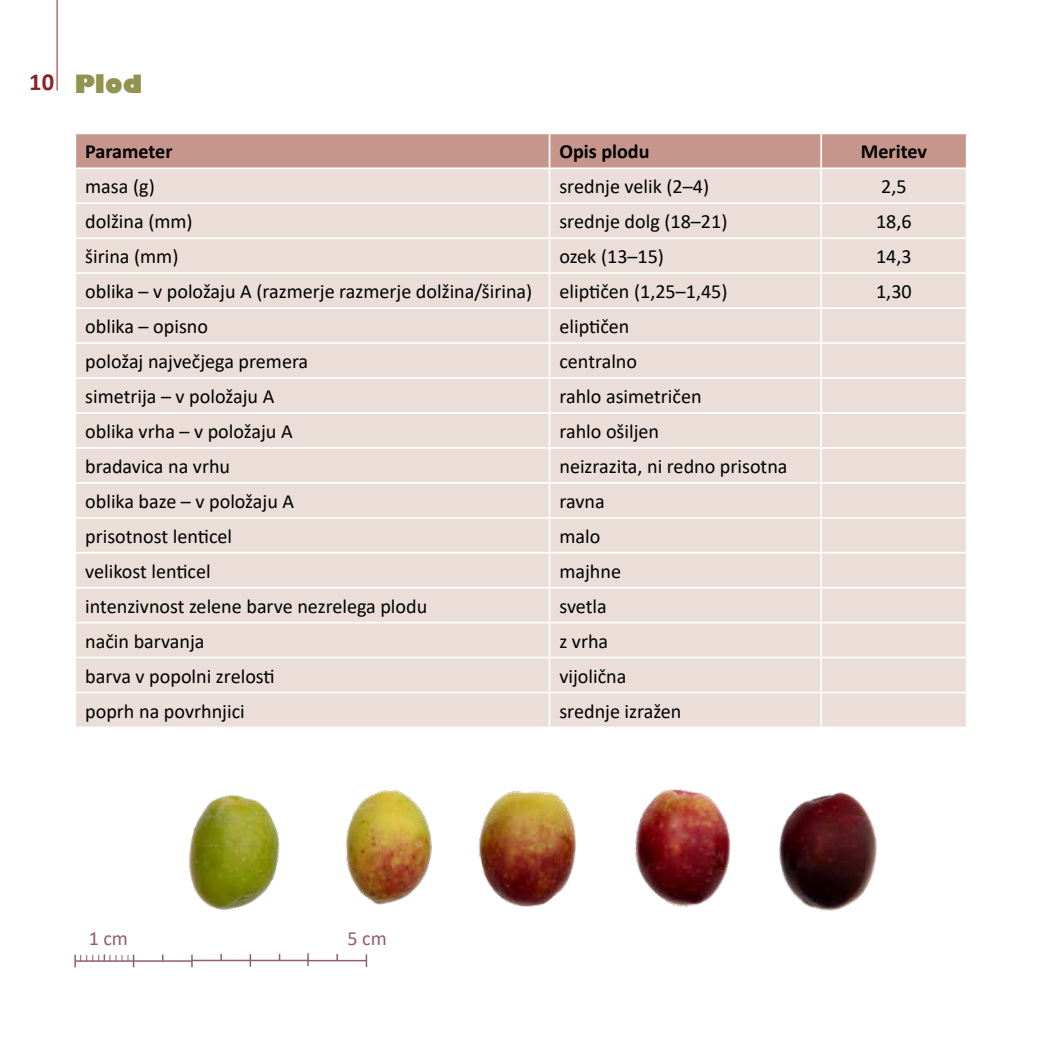
<style>
.page{position:relative;width:1042px;height:1042px;background:#fff}
.page>*{position:absolute;margin:0;border:0;box-sizing:border-box;transform-origin:0 0}
.t1{font:800 24.5px "Gill Sans";color:#929350}
.t2{font:20.12px "Calibri";color:#000}
.t3{font:700 20.12px "Calibri";color:#000}
.t4{font:20.12px "Calibri";color:#925c6b}
.s1{font-family:"Calibri";font-weight:700;color:#8b2229}
</style>
<div class="page">
<hr style="left:57px;top:0;width:1px;height:91px;background:#8b222a">
<div style="left:76px;top:134px;width:890px;height:33px;background:#c6958b"></div>
<div style="left:76px;top:169px;width:890px;height:557px;background:#ebddd8"></div>
<hr style="left:549px;top:134px;width:1px;height:33px;background:#fff">
<hr style="left:820px;top:134px;width:2px;height:33px;background:#fff">
<hr style="left:549px;top:169px;width:1px;height:33px;background:#fff">
<hr style="left:820px;top:169px;width:2px;height:33px;background:#fff">
<hr style="left:74px;top:202px;width:475px;height:2px;background:#fff">
<hr style="left:549px;top:202px;width:272px;height:2px;background:#fff">
<hr style="left:549px;top:204px;width:1px;height:33px;background:#fff">
<hr style="left:821px;top:202px;width:146px;height:2px;background:#fff">
<hr style="left:820px;top:204px;width:2px;height:33px;background:#fff">
<hr style="left:74px;top:237px;width:475px;height:2px;background:#fff">
<hr style="left:549px;top:237px;width:272px;height:2px;background:#fff">
<hr style="left:549px;top:239px;width:1px;height:33px;background:#fff">
<hr style="left:821px;top:237px;width:146px;height:2px;background:#fff">
<hr style="left:820px;top:239px;width:2px;height:33px;background:#fff">
<hr style="left:74px;top:272px;width:475px;height:2px;background:#fff">
<hr style="left:549px;top:272px;width:272px;height:2px;background:#fff">
<hr style="left:549px;top:274px;width:1px;height:33px;background:#fff">
<hr style="left:821px;top:272px;width:146px;height:2px;background:#fff">
<hr style="left:820px;top:274px;width:2px;height:33px;background:#fff">
<hr style="left:74px;top:307px;width:475px;height:2px;background:#fff">
<hr style="left:549px;top:307px;width:272px;height:2px;background:#fff">
<hr style="left:549px;top:309px;width:1px;height:33px;background:#fff">
<hr style="left:821px;top:307px;width:146px;height:2px;background:#fff">
<hr style="left:820px;top:309px;width:2px;height:33px;background:#fff">
<hr style="left:74px;top:342px;width:475px;height:2px;background:#fff">
<hr style="left:549px;top:342px;width:272px;height:2px;background:#fff">
<hr style="left:549px;top:344px;width:1px;height:33px;background:#fff">
<hr style="left:821px;top:342px;width:146px;height:2px;background:#fff">
<hr style="left:820px;top:344px;width:2px;height:33px;background:#fff">
<hr style="left:74px;top:377px;width:475px;height:2px;background:#fff">
<hr style="left:549px;top:377px;width:272px;height:2px;background:#fff">
<hr style="left:549px;top:379px;width:1px;height:33px;background:#fff">
<hr style="left:821px;top:377px;width:146px;height:2px;background:#fff">
<hr style="left:820px;top:379px;width:2px;height:33px;background:#fff">
<hr style="left:74px;top:412px;width:475px;height:2px;background:#fff">
<hr style="left:549px;top:412px;width:272px;height:2px;background:#fff">
<hr style="left:549px;top:414px;width:1px;height:33px;background:#fff">
<hr style="left:821px;top:412px;width:146px;height:2px;background:#fff">
<hr style="left:820px;top:414px;width:2px;height:33px;background:#fff">
<hr style="left:74px;top:447px;width:475px;height:2px;background:#fff">
<hr style="left:549px;top:447px;width:272px;height:2px;background:#fff">
<hr style="left:549px;top:449px;width:1px;height:33px;background:#fff">
<hr style="left:821px;top:447px;width:146px;height:2px;background:#fff">
<hr style="left:820px;top:449px;width:2px;height:33px;background:#fff">
<hr style="left:74px;top:482px;width:475px;height:2px;background:#fff">
<hr style="left:549px;top:482px;width:272px;height:2px;background:#fff">
<hr style="left:549px;top:484px;width:1px;height:33px;background:#fff">
<hr style="left:821px;top:482px;width:146px;height:2px;background:#fff">
<hr style="left:820px;top:484px;width:2px;height:33px;background:#fff">
<hr style="left:74px;top:517px;width:475px;height:2px;background:#fff">
<hr style="left:549px;top:517px;width:272px;height:2px;background:#fff">
<hr style="left:549px;top:519px;width:1px;height:33px;background:#fff">
<hr style="left:821px;top:517px;width:146px;height:2px;background:#fff">
<hr style="left:820px;top:519px;width:2px;height:33px;background:#fff">
<hr style="left:74px;top:552px;width:475px;height:1px;background:#fff">
<hr style="left:549px;top:552px;width:272px;height:1px;background:#fff">
<hr style="left:549px;top:553px;width:1px;height:34px;background:#fff">
<hr style="left:821px;top:552px;width:146px;height:1px;background:#fff">
<hr style="left:820px;top:553px;width:2px;height:34px;background:#fff">
<hr style="left:74px;top:587px;width:475px;height:1px;background:#fff">
<hr style="left:549px;top:587px;width:272px;height:1px;background:#fff">
<hr style="left:549px;top:588px;width:1px;height:34px;background:#fff">
<hr style="left:821px;top:587px;width:146px;height:1px;background:#fff">
<hr style="left:820px;top:588px;width:2px;height:34px;background:#fff">
<hr style="left:74px;top:622px;width:475px;height:1px;background:#fff">
<hr style="left:549px;top:622px;width:272px;height:1px;background:#fff">
<hr style="left:549px;top:623px;width:1px;height:34px;background:#fff">
<hr style="left:821px;top:622px;width:146px;height:1px;background:#fff">
<hr style="left:820px;top:623px;width:2px;height:34px;background:#fff">
<hr style="left:74px;top:657px;width:475px;height:1px;background:#fff">
<hr style="left:549px;top:657px;width:272px;height:1px;background:#fff">
<hr style="left:549px;top:658px;width:1px;height:33px;background:#fff">
<hr style="left:821px;top:657px;width:146px;height:1px;background:#fff">
<hr style="left:820px;top:658px;width:2px;height:33px;background:#fff">
<hr style="left:74px;top:691px;width:475px;height:2px;background:#fff">
<hr style="left:549px;top:691px;width:272px;height:2px;background:#fff">
<hr style="left:549px;top:693px;width:1px;height:33px;background:#fff">
<hr style="left:821px;top:691px;width:146px;height:2px;background:#fff">
<hr style="left:820px;top:693px;width:2px;height:33px;background:#fff">
<hr style="left:75px;top:960px;width:117px;height:2px;background:#925c6b">
<svg style="left:191px;top:955px;width:2px;height:12px"></svg>
<svg style="left:74px;top:954px;width:60px;height:13px"></svg>
<hr style="left:192px;top:959px;width:117px;height:2px;background:#925c6b">
<svg style="left:307px;top:953px;width:2px;height:13px"></svg>
<hr style="left:308px;top:960px;width:58px;height:1px;background:#925c6b">
<svg style="left:366px;top:954px;width:1px;height:13px"></svg>
<svg style="left:336px;top:954px;width:2px;height:6px"></svg>
<img style="left:189px;top:789px;width:688px;height:122px">
<p class="t1" style="left:29px;top:69px;width:114px"><span class="s1">10</span> Plod</p>
<p class="t3" style="left:85px;top:137px;width:89px">Parameter</p>
<p class="t3" style="left:559px;top:137px;width:92px">Opis plodu</p>
<p class="t3" style="left:861px;top:137px;width:68px">Meritev</p>
<p class="t2" style="left:85px;top:173px;width:71px">masa (g)</p>
<p class="t2" style="left:559px;top:173px;width:151px">srednje velik (2–4)</p>
<p class="t2" style="left:881px;top:173px;width:27px">2,5</p>
<p class="t2" style="left:85px;top:208px;width:109px">dolžina (mm)</p>
<p class="t2" style="left:559px;top:208px;width:169px">srednje dolg (18–21)</p>
<p class="t2" style="left:876px;top:208px;width:37px">18,6</p>
<p class="t2" style="left:85px;top:243px;width:95px">širina (mm)</p>
<p class="t2" style="left:559px;top:243px;width:106px">ozek (13–15)</p>
<p class="t2" style="left:876px;top:243px;width:37px">14,3</p>
<p class="t2" style="left:85px;top:277px;width:449px">oblika – v položaju A (razmerje razmerje dolžina/širina)</p>
<p class="t2" style="left:559px;top:277px;width:170px">eliptičen (1,25–1,45)</p>
<p class="t2" style="left:876px;top:277px;width:37px">1,30</p>
<p class="t2" style="left:85px;top:312px;width:124px">oblika – opisno</p>
<p class="t2" style="left:559px;top:312px;width:72px">eliptičen</p>
<p class="t2" style="left:85px;top:347px;width:225px">položaj največjega premera</p>
<p class="t2" style="left:559px;top:347px;width:79px">centralno</p>
<p class="t2" style="left:85px;top:382px;width:191px">simetrija – v položaju A</p>
<p class="t2" style="left:559px;top:382px;width:144px">rahlo asimetričen</p>
<p class="t2" style="left:85px;top:417px;width:209px">oblika vrha – v položaju A</p>
<p class="t2" style="left:559px;top:417px;width:101px">rahlo ošiljen</p>
<p class="t2" style="left:85px;top:452px;width:146px">bradavica na vrhu</p>
<p class="t2" style="left:559px;top:452px;width:230px">neizrazita, ni redno prisotna</p>
<p class="t2" style="left:85px;top:487px;width:210px">oblika baze – v položaju A</p>
<p class="t2" style="left:559px;top:487px;width:47px">ravna</p>
<p class="t2" style="left:85px;top:522px;width:148px">prisotnost lenticel</p>
<p class="t2" style="left:559px;top:522px;width:42px">malo</p>
<p class="t2" style="left:85px;top:557px;width:127px">velikost lenticel</p>
<p class="t2" style="left:559px;top:557px;width:63px">majhne</p>
<p class="t2" style="left:85px;top:592px;width:343px">intenzivnost zelene barve nezrelega plodu</p>
<p class="t2" style="left:559px;top:592px;width:49px">svetla</p>
<p class="t2" style="left:85px;top:627px;width:121px">način barvanja</p>
<p class="t2" style="left:559px;top:627px;width:50px">z vrha</p>
<p class="t2" style="left:85px;top:662px;width:191px">barva v popolni zrelosti</p>
<p class="t2" style="left:559px;top:662px;width:69px">vijolična</p>
<p class="t2" style="left:85px;top:697px;width:161px">poprh na povrhnjici</p>
<p class="t2" style="left:559px;top:697px;width:124px">srednje izražen</p>
<p class="t4" style="left:89px;top:925px;width:41px">1 cm</p>
<p class="t4" style="left:347px;top:925px;width:41px">5 cm</p>
</div>
